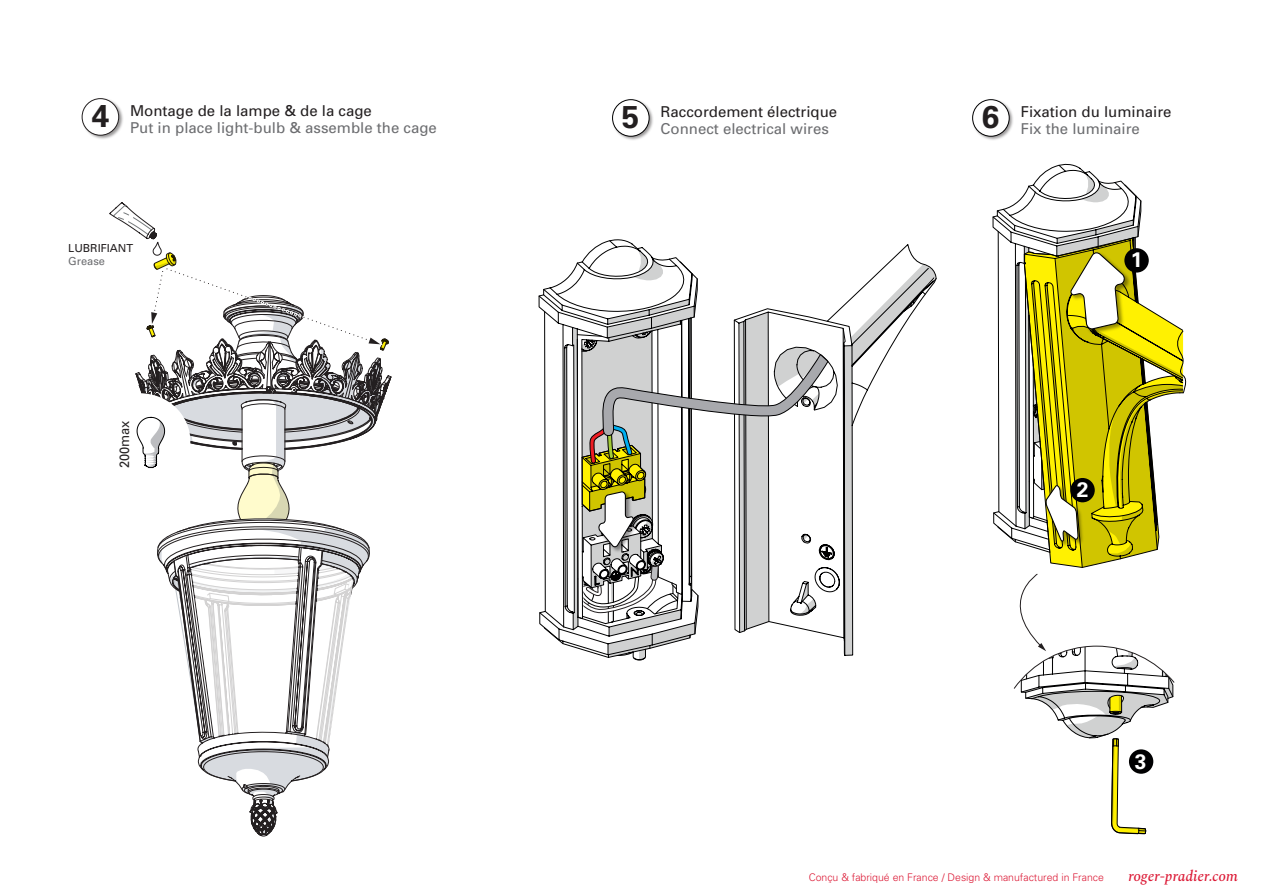
<style>
.page{position:relative;width:1263px;height:893px;background:#fff}
.page>*{position:absolute;margin:0;border:0;box-sizing:border-box;transform-origin:0 0}
.t1{font:700 31.5px "Univers LT Std";color:#231f20}
.t2{font:700 21px "Univers LT Std";color:#fff}
.t3{font:15px "Univers";color:#6c6d70}
.t4{font:15px "Univers";color:#231f20}
.t5{font:italic 500 15px "Spectral";color:#dc1a36}
.t6{font:13.5px "Univers";color:#262324;scale:.95 1}
.t7{font:11.1px "Univers";color:#231f20}
.t8{font:11.1px "Univers";color:#6c6d70}
.t9{font:300 10.5px "Univers";color:#dc1a36}
</style>
<div class="page">
<svg style="left:538px;top:239px;width:160px;height:407px"></svg>
<svg style="left:734px;top:244px;width:203px;height:412px"></svg>
<svg style="left:569px;top:320px;width:260px;height:341px"></svg>
<svg style="left:992px;top:194px;width:32px;height:351px"></svg>
<svg style="left:1024px;top:163px;width:118px;height:75px"></svg>
<svg style="left:1024px;top:238px;width:159px;height:330px"></svg>
<svg style="left:1176px;top:330px;width:11px;height:64px"></svg>
<img style="left:1125px;top:250px;width:7px;height:87px">
<img style="left:1043px;top:542px;width:43px;height:7px">
<svg style="left:1028px;top:240px;width:97px;height:302px"></svg>
<svg style="left:1013px;top:573px;width:162px;height:262px"></svg>
<div style="left:1129px;top:749px;width:24px;height:25px;background:#000001;border-radius:50%"></div>
<div style="left:1070px;top:478px;width:25px;height:24px;background:#000001;border-radius:50%"></div>
<div style="left:1124px;top:248px;width:25px;height:25px;background:#000001;border-radius:50%"></div>
<svg style="left:109px;top:202px;width:283px;height:635px"></svg>
<img style="left:612px;top:99px;width:41px;height:41px">
<div style="left:612px;top:100px;width:37px;height:36px;background:#fff;border-radius:50%"></div>
<div style="left:612px;top:99px;width:37px;height:37px;border:1px solid #000001;border-radius:50%"></div>
<img style="left:972px;top:99px;width:41px;height:41px">
<div style="left:973px;top:100px;width:36px;height:36px;background:#fff;border-radius:50%"></div>
<div style="left:972px;top:99px;width:37px;height:37px;border:1px solid #000001;border-radius:50%"></div>
<img style="left:81px;top:98px;width:42px;height:41px">
<div style="left:82px;top:99px;width:37px;height:36px;background:#fff;border-radius:50%"></div>
<div style="left:82px;top:98px;width:37px;height:37px;border:1px solid #231f20;border-radius:50%"></div>
<h1 class="t1" style="left:92px;top:98px;width:19px">4</h1>
<p class="t4" style="left:130px;top:102px;width:243px">Montage de la lampe &amp; de la cage</p>
<p class="t3" style="left:130px;top:119px;width:308px">Put in place light-bulb &amp; assemble the cage</p>
<p class="t7" style="left:68px;top:241px;width:67px">LUBRIFIANT</p>
<p class="t8" style="left:68px;top:254px;width:38px">Grease</p>
<p class="t6" style="left:117px;top:468px;width:52px;rotate:-90deg">200max</p>
<h1 class="t1" style="left:622px;top:99px;width:19px">5</h1>
<p class="t4" style="left:661px;top:103px;width:178px">Raccordement électrique</p>
<p class="t3" style="left:661px;top:120px;width:170px">Connect electrical wires</p>
<h1 class="t1" style="left:982px;top:99px;width:19px">6</h1>
<p class="t4" style="left:1021px;top:103px;width:152px">Fixation du luminaire</p>
<p class="t3" style="left:1021px;top:120px;width:121px">Fix the luminaire</p>
<h2 class="t2" style="left:1131px;top:248px;width:13px">1</h2>
<h2 class="t2" style="left:1077px;top:477px;width:13px">2</h2>
<h2 class="t2" style="left:1135px;top:749px;width:13px">3</h2>
<p class="t9" style="left:809px;top:871px;width:297px">Conçu &amp; fabriqué en France / Design &amp; manufactured in France</p>
<p class="t5" style="left:1128px;top:865px;width:111px">roger-pradier.com</p>
</div>
